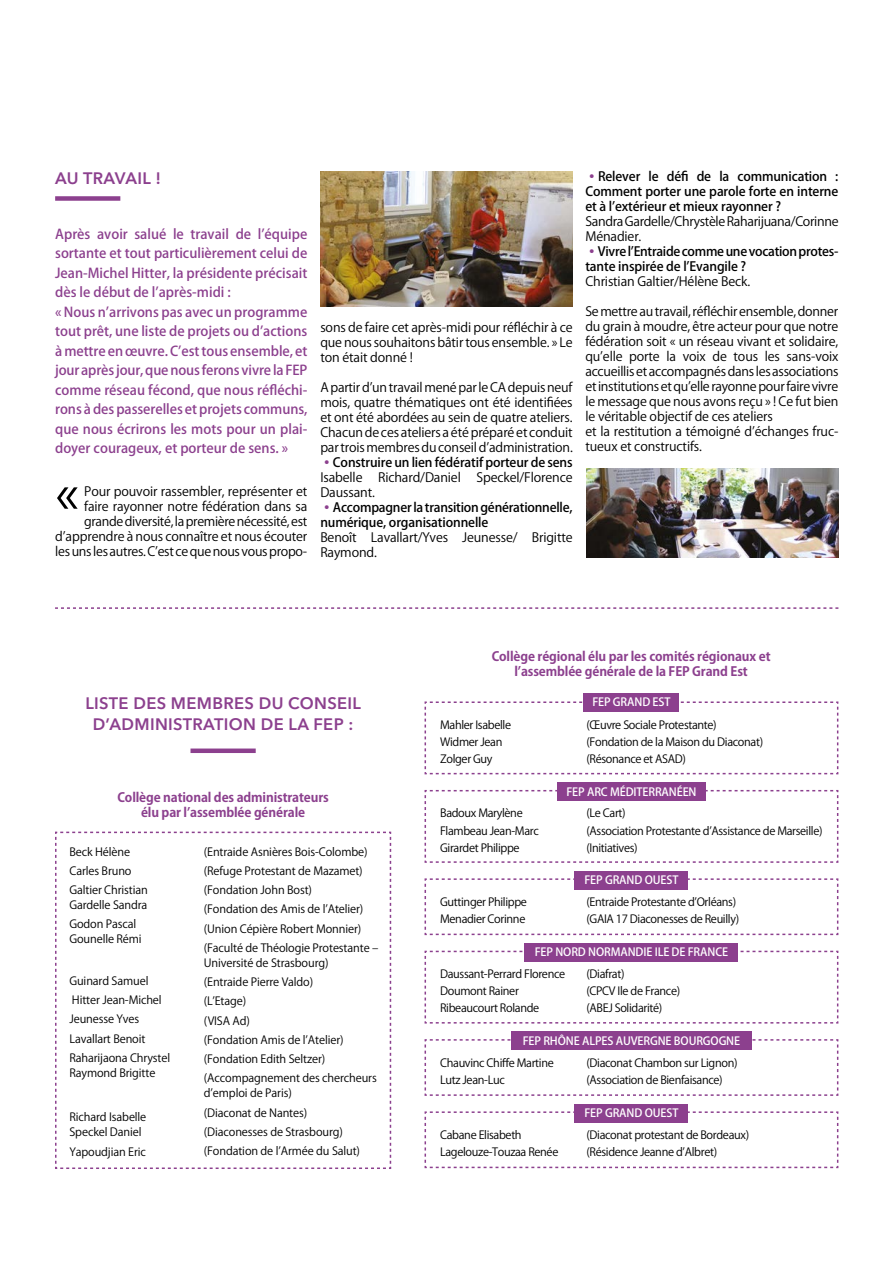
<style>
.page{position:relative;width:893px;height:1263px;background:#fff}
.page>*{position:absolute;margin:0;border:0;box-sizing:border-box;transform-origin:0 0}
.t1{font:52.05px "Koz Go Pr 6 N";color:#000}
.t2{font:600 16.5px/21px "Avenir Next LT Pro";letter-spacing:.02em;color:#8c408e;text-align:center}
.t3{font:500 13.5px/19.5px "Koz Go Pro";color:#8c408e}
.t4{font:12.75px/15px "Koz Go Pro";letter-spacing:-.01em;color:#000}
.t5{font:500 12.75px/15px "Koz Go Pro";letter-spacing:-.01em;color:#000;text-align:justify}
.t6{font:700 12.75px/15px "Koz Go Pro";letter-spacing:-.01em;color:#8c408e;text-align:center}
.t7{font:11.25px/19.2px "Koz Go Pro";letter-spacing:-.02em;color:#000}
.t8{font:500 11.25px "Koz Go Pro";letter-spacing:-.01em;color:#fff}
.s1{color:#8c408e}
.s2{font-weight:500}
.s3{font-weight:400;color:#8c408e}
.s4{font-weight:400}
</style>
<div class="page">
<div style="left:190px;top:748px;width:66px;height:5px;background:#8c408e"></div>
<div style="left:55px;top:196px;width:65px;height:5px;background:#8c408e"></div>
<img style="left:320px;top:171px;width:253px;height:135px">
<img style="left:586px;top:468px;width:253px;height:89px">
<svg style="left:55px;top:831px;width:337px;height:338px"></svg>
<svg style="left:424px;top:701px;width:415px;height:74px"></svg>
<svg style="left:55px;top:607px;width:783px;height:2px"></svg>
<svg style="left:424px;top:789px;width:415px;height:74px"></svg>
<div style="left:584px;top:693px;width:95px;height:19px;background:#8c408e"></div>
<div style="left:557px;top:782px;width:148px;height:19px;background:#8c408e"></div>
<svg style="left:424px;top:878px;width:415px;height:58px"></svg>
<div style="left:575px;top:871px;width:113px;height:18px;background:#8c408e"></div>
<svg style="left:424px;top:950px;width:415px;height:74px"></svg>
<div style="left:524px;top:943px;width:214px;height:19px;background:#8c408e"></div>
<svg style="left:424px;top:1039px;width:415px;height:57px"></svg>
<div style="left:511px;top:1031px;width:241px;height:19px;background:#8c408e"></div>
<svg style="left:424px;top:1111px;width:415px;height:58px"></svg>
<div style="left:575px;top:1104px;width:113px;height:18px;background:#8c408e"></div>
<h2 class="t2" style="left:55px;top:167px;width:107px">AU TRAVAIL !</h2>
<p class="t3" style="left:55px;top:225px;width:254px">Après avoir salué le travail de l’équipe sortante et tout particulièrement celui de Jean-Michel Hitter, la présidente précisait dès le début de l’après-midi :<br>« Nous n’arrivons pas avec un programme tout prêt, une liste de projets ou d’actions à mettre en œuvre. C’est tous ensemble, et jour après jour, que nous ferons vivre la FEP comme réseau fécond, que nous réfléchi&shy;rons à des passerelles et projets communs, que nous écrirons les mots pour un plai&shy;doyer courageux, et porteur de sens. »</p>
<p class="t4" style="left:55px;top:485px;width:254px;text-align:right">Pour pouvoir rassembler, représenter et<br>faire rayonner notre fédération dans sa grande diversité, la première nécessité, est d’apprendre à nous connaître et nous écouter les uns les autres. C’est ce que nous vous propo-</p>
<h1 class="t1" style="left:55px;top:464px;width:25px">«</h1>
<p class="t4" style="left:320px;top:320px;width:254px;text-align:justify">sons de faire cet après-midi pour réfléchir à ce que nous souhaitons bâtir tous ensemble. » Le ton était donné !</p>
<p class="t4" style="left:320px;top:380px;width:254px">A partir d’un travail mené par le CA depuis neuf mois, quatre thématiques ont été identifiées et ont été abordées au sein de quatre ateliers.<br>Chacun de ces ateliers a été préparé et conduit par trois membres du conseil d’administration. <span class="s1">◦</span><span class="s2">Construire un lien fédératif porteur de sens </span>Isabelle Richard/Daniel Speckel/Florence Daussant.<br><span class="s1">◦</span><span class="s2">Accompagner la transition générationnelle, numérique, organisationnelle</span></p>
<p class="t4" style="left:320px;top:530px;width:254px">Benoît Lavallart/Yves Jeunesse/ Brigitte<br>Raymond.</p>
<p class="t5" style="left:585px;top:170px;width:255px"><span class="s3">◦</span>Relever le défi de la communication :<br>Comment porter une parole forte en interne et à l’extérieur et mieux rayonner ?</p>
<p class="t5" style="left:585px;top:215px;width:255px;text-align:left"><span class="s4">Sandra Gardelle/Chrystèle Raharijuana/Corinne Ménadier.<br></span><span class="s3">◦</span>Vivre l’Entraidecomme une vocation protes&shy;tante inspirée de l’Evangile ?</p>
<p class="t4" style="left:585px;top:274px;width:166px">Christian Galtier/Hélène Beck.</p>
<p class="t4" style="left:585px;top:304px;width:255px">Se mettre au travail, réfléchir ensemble, donner du grain à moudre, être acteur pour que notre fédération soit « un réseau vivant et solidaire, qu’elle porte la voix de tous les sans-voix accueillis et accompagnés dans les associations et institutions et qu’elle rayonne pour faire vivre le message que nous avons reçu » ! Ce fut bien le véritable objectif de ces ateliers<br>et la restitution a témoigné d’échanges fruc&shy;tueux et constructifs.</p>
<p class="t6" style="left:492px;top:650px;width:280px">Collège régional élu par les comités régionaux et l’assemblée générale de la FEP Grand Est</p>
<h2 class="t2" style="left:86px;top:693px;width:277px">LISTE DES MEMBRES DU CONSEIL<br>D’ADMINISTRATION DE LA FEP :</h2>
<p class="t6" style="left:117px;top:790px;width:213px">Collège national des administrateurs élu par l’assemblée générale</p>
<p class="t7" style="left:69px;top:842px;width:80px">Beck Hélène<br>Carles Bruno<br>Galtier Christian</p>
<p class="t7" style="left:69px;top:896px;width:79px">Gardelle Sandra<br>Godon Pascal</p>
<p class="t7" style="left:69px;top:930px;width:74px">Gounelle Rémi</p>
<p class="t7" style="left:69px;top:971px;width:102px">Guinard Samuel<br>Hitter Jean-Michel<br>Jeunesse Yves<br>Lavallart Benoit<br>Raharijaona Chrystel</p>
<p class="t7" style="left:69px;top:1063px;width:87px">Raymond Brigitte</p>
<p class="t7" style="left:69px;top:1110px;width:78px;line-height:15px">Richard Isabelle<br>Speckel Daniel</p>
<p class="t7" style="left:69px;top:1142px;width:78px">Yapoudjian Eric</p>
<p class="t7" style="left:204px;top:842px;width:176px">(Entraide Asnières Bois-Colombe) (Refuge Protestant de Mazamet) (Fondation John Bost)<br>(Fondation des Amis de l’Atelier) (Union Cépière Robert Monnier) (Faculté de Théologie Protestante –</p>
<p class="t7" style="left:204px;top:953px;width:174px">Université de Strasbourg)<br>(Entraide Pierre Valdo)<br>(L’Etage)<br>(VISA Ad)<br>(Fondation Amis de l’Atelier) (Fondation Edith Seltzer) (Accompagnement des chercheurs</p>
<p class="t7" style="left:204px;top:1084px;width:158px">d’emploi de Paris)<br>(Diaconat de Nantes) (Diaconesses de Strasbourg) (Fondation de l’Armée du Salut)</p>
<p class="t8" style="left:592px;top:695px;width:80px">FEP GRAND EST</p>
<p class="t7" style="left:440px;top:716px;width:72px;line-height:17.1px">Mahler Isabelle<br>Widmer Jean<br>Zolger Guy</p>
<p class="t7" style="left:586px;top:716px;width:178px;line-height:17.1px">(Œuvre Sociale Protestante) (Fondation de la Maison du Diaconat) (Résonance et ASAD)</p>
<p class="t8" style="left:566px;top:784px;width:132px">FEP ARC MÉDITERRANÉEN</p>
<p class="t7" style="left:440px;top:805px;width:100px;line-height:17.1px">Badoux Marylène<br>Flambeau Jean-Marc<br>Girardet Philippe</p>
<p class="t7" style="left:586px;top:805px;width:238px;line-height:17.1px">(Le Cart)<br>(Association Protestante d’Assistance de Marseille) (Initiatives)</p>
<p class="t8" style="left:584px;top:873px;width:95px">FEP GRAND OUEST</p>
<p class="t7" style="left:440px;top:893px;width:88px;line-height:17.1px">Guttinger Philippe<br>Menadier Corinne</p>
<p class="t7" style="left:586px;top:893px;width:154px;line-height:17.1px">(Entraide Protestante d’Orléans) (GAIA 17 Diaconesses de Reuilly)</p>
<p class="t8" style="left:535px;top:945px;width:195px">FEP NORD NORMANDIE ILE DE FRANCE</p>
<p class="t7" style="left:440px;top:966px;width:127px;line-height:17.1px">Daussant-Perrard Florence<br>Doumont Rainer<br>Ribeaucourt Rolande</p>
<p class="t7" style="left:586px;top:966px;width:95px;line-height:17.1px">(Diafrat)<br>(CPCV Ile de France) (ABEJ Solidarité)</p>
<p class="t8" style="left:523px;top:1033px;width:219px">FEP RHÔNE ALPES AUVERGNE BOURGOGNE</p>
<p class="t7" style="left:440px;top:1054px;width:115px;line-height:17.1px">Chauvinc Chiffe Martine<br>Lutz Jean-Luc</p>
<p class="t7" style="left:586px;top:1054px;width:153px;line-height:17.1px">(Diaconat Chambon sur Lignon) (Association de Bienfaisance)</p>
<p class="t8" style="left:584px;top:1106px;width:95px">FEP GRAND OUEST</p>
<p class="t7" style="left:440px;top:1126px;width:120px;line-height:17.1px">Cabane Elisabeth<br>Lagelouze-Touzaa Renée</p>
<p class="t7" style="left:586px;top:1126px;width:164px;line-height:17.1px">(Diaconat protestant de Bordeaux) (Résidence Jeanne d’Albret)</p>
</div>
